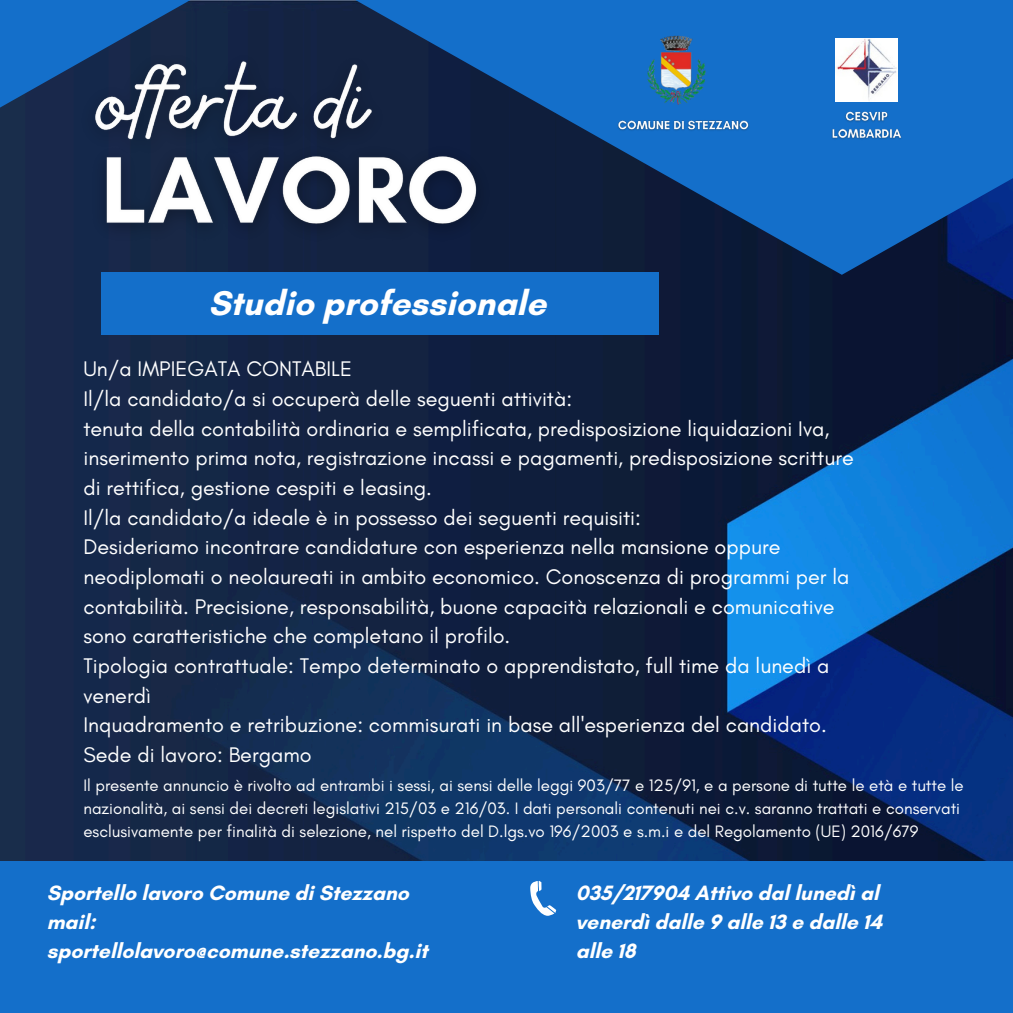
<style>
.page{position:relative;width:1013px;height:1013px;background:#fff}
.page>*{position:absolute;margin:0;border:0;box-sizing:border-box;transform-origin:0 0}
.t1{font:700 35px "Glacial Indifference";color:#fff}
.t2{font:21.5px/29.6px "Glacial Indifference";color:#fff}
.t3{font:700 21.12px/29px "Glacial Indifference";color:#fff}
.t4{font:16.88px/23.5px "Glacial Indifference";color:#fff}
</style>
<div class="page">
<img style="left:0;top:0;width:1012px;height:861px">
<div style="left:101px;top:273px;width:558px;height:61px;background:#146fca"></div>
<svg style="left:355px;top:0;width:657px;height:275px;background:#114f95"></svg>
<svg style="left:0;top:0;width:190px;height:108px;background:#145fad"></svg>
<div style="left:0;top:861px;width:1012px;height:151px;background:#146fca"></div>
<svg style="left:530px;top:880px;width:26px;height:35px"></svg>
<img style="left:623px;top:0;width:106px;height:116px">
<img style="left:835px;top:38px;width:62px;height:63px">
<img style="left:83px;top:133px;width:417px;height:119px">
<img style="left:70px;top:39px;width:328px;height:133px">
<img style="left:614px;top:116px;width:139px;height:19px">
<img style="left:827px;top:108px;width:79px;height:35px">
<h1 class="t1" style="left:208px;top:281px;width:339px">Studio professionale</h1>
<p class="t2" style="left:83px;top:354px;width:772px">Un/a IMPIEGATA CONTABILE<br>Il/la candidato/a si occuperà delle seguenti attività:<br>tenuta della contabilità ordinaria e semplificata, predisposizione liquidazioni Iva, inserimento prima nota, registrazione incassi e pagamenti, predisposizione scritture di rettifica, gestione cespiti e leasing.<br>Il/la candidato/a ideale è in possesso dei seguenti requisiti:<br>Desideriamo incontrare candidature con esperienza nella mansione oppure neodiplomati o neolaureati in ambito economico. Conoscenza di programmi per la contabilità. Precisione, responsabilità, buone capacità relazionali e comunicative sono caratteristiche che completano il profilo.<br>Tipologia contrattuale: Tempo determinato o apprendistato, full time da lunedì a venerdì<br>Inquadramento e retribuzione: commisurati in base all'esperienza del candidato.<br>Sede di lavoro: Bergamo</p>
<p class="t4" style="left:83px;top:773px;width:881px">Il presente annuncio è rivolto ad entrambi i sessi, ai sensi delle leggi 903/77 e 125/91, e a persone di tutte le età e tutte le nazionalità, ai sensi dei decreti legislativi 215/03 e 216/03. I dati personali contenuti nei c.v. saranno trattati e conservati esclusivamente per finalità di selezione, nel rispetto del D.lgs.vo 196/2003 e s.m.i e del Regolamento (UE) 2016/679</p>
<p class="t3" style="left:47px;top:878px;width:382px">Sportello lavoro Comune di Stezzano mail: sportellolavoro@comune.stezzano.bg.it</p>
<p class="t3" style="left:576px;top:878px;width:308px">035/217904 Attivo dal lunedì al venerdì dalle 9 alle 13 e dalle 14 alle 18</p>
</div>
